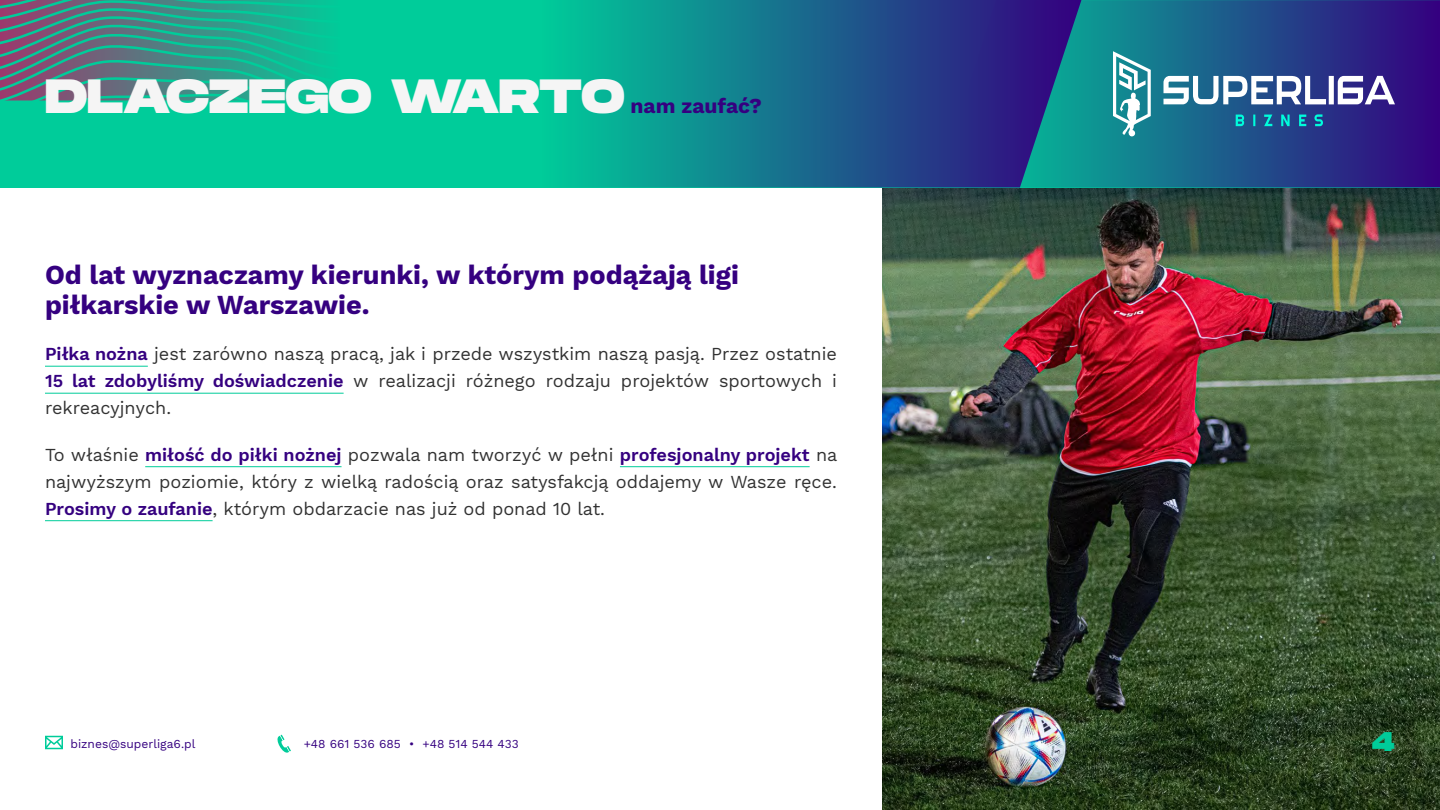
<style>
.page{position:relative;width:1440px;height:810px;background:#fff}
.page>*{position:absolute;margin:0;border:0;box-sizing:border-box;transform-origin:0 0}
.t1{font:800 48px "Monument Extended";color:#f5f5f5}
.t2{font:700 27px/30px "Work Sans";color:#350080}
.t3{font:800 27px "Monument Extended";color:#00cc9a}
.t4{font:700 21px "Work Sans";color:#350080}
.t5{font:18px/27px "Work Sans";color:#323232;text-align:justify}
.t6{font:12px "Work Sans";color:#350080}
.s1{font-weight:600;color:#350080}
</style>
<div class="page">
<img style="left:882px;top:188px;width:558px;height:622px">
<svg style="left:45px;top:736px;width:18px;height:13px"></svg>
<svg style="left:277px;top:735px;width:14px;height:18px"></svg>
<hr style="left:45px;top:366px;width:103px;height:1px;background:#00cc9a">
<hr style="left:45px;top:393px;width:299px;height:1px;background:#00cc9a">
<hr style="left:145px;top:466px;width:197px;height:1px;background:#00cc9a">
<hr style="left:620px;top:466px;width:190px;height:1px;background:#00cc9a">
<hr style="left:45px;top:520px;width:168px;height:1px;background:#00cc9a">
<div style="left:0;top:0;width:1440px;height:188px;background:#00cc9a"></div>
<svg style="left:1086px;top:0;width:354px;height:188px;background:#214a89"></svg>
<svg style="left:568px;top:0;width:518px;height:188px;background:#186a8d"></svg>
<svg style="left:0;top:0;width:318px;height:101px"></svg>
<svg style="left:1236px;top:114px;width:87px;height:12px"></svg>
<svg style="left:1164px;top:76px;width:231px;height:28px;background:#8e9fc2"></svg>
<svg style="left:1113px;top:51px;width:38px;height:86px;background:#6cb2ba"></svg>
<h1 class="t1" style="left:45px;top:61px;width:581px">DLACZEGO WARTO</h1>
<p class="t4" style="left:631px;top:94px;width:133px">nam zaufać?</p>
<h2 class="t2" style="left:45px;top:261px;width:695px">Od lat wyznaczamy kierunki, w którym podążają ligi piłkarskie w Warszawie.</h2>
<p class="t5" style="left:45px;top:341px;width:794px"><span class="s1">Piłka nożna</span> jest zarówno naszą pracą, jak i przede wszystkim naszą pasją. Przez ostatnie <span class="s1">15 lat zdobyliśmy doświadczenie</span> w realizacji różnego rodzaju projektów sportowych i rekreacyjnych.</p>
<p class="t5" style="left:45px;top:442px;width:794px">To właśnie <span class="s1">miłość do piłki nożnej</span> pozwala nam tworzyć w pełni <span class="s1">profesjonalny projekt</span> na najwyższym poziomie, który z wielką radością oraz satysfakcją oddajemy w Wasze ręce.<br><span class="s1">Prosimy o zaufanie</span>, którym obdarzacie nas już od ponad 10 lat.</p>
<p class="t6" style="left:71px;top:737px;width:126px">biznes@superliga6.pl</p>
<p class="t6" style="left:304px;top:737px;width:217px">+48 661 536 685 • +48 514 544 433</p>
<h2 class="t3" style="left:1372px;top:722px;width:25px">4</h2>
</div>
